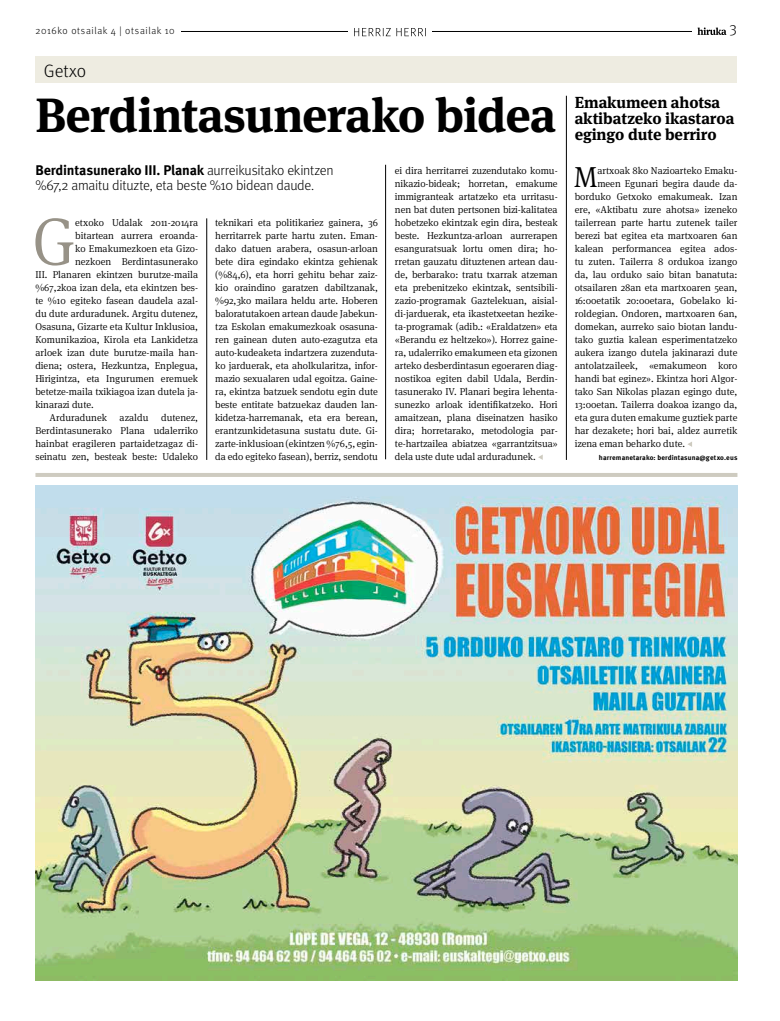
<style>
.page{position:relative;width:780px;height:1021px;background:#fff}
.page>*{position:absolute;margin:0;border:0;box-sizing:border-box;transform-origin:0 0}
.t1{font:300 67.1px "Hiruka Serif";color:#979287}
.t2{font:700 48px "Hiruka Serif";letter-spacing:-.02em;color:#000}
.t3{font:300 29px "Hiruka Serif";color:#000}
.t4{font:300 18px "Hiruka";color:#000}
.t5{font:700 16px/16px "Hiruka Serif";letter-spacing:-.005em;color:#000}
.t6{font:300 15px "Hiruka";color:#000}
.t7{font:300 14px/15px "Hiruka";letter-spacing:-.02em;color:#000}
.t8{font:300 10px/13px "Hiruka Serif";color:#000;text-align:justify}
.t9{font:300 10px "Hiruka";letter-spacing:.055em;color:#000}
.t10{font:700 7px "Hiruka";letter-spacing:.015em;color:#000}
.s1{font-weight:700}
</style>
<div class="page">
<hr style="left:43px;top:31px;width:694px;height:1px;background:#000">
<div style="left:691px;top:22px;width:46px;height:14px;background:#fff"></div>
<svg style="left:697px;top:27px;width:29px;height:8px"></svg>
<div style="left:348px;top:23px;width:83px;height:18px;background:#fff"></div>
<svg style="left:354px;top:28px;width:72px;height:8px"></svg>
<div style="left:35px;top:25px;width:145px;height:11px;background:#fff"></div>
<img style="left:35px;top:486px;width:702px;height:494px">
<hr style="left:35px;top:473px;width:702px;height:4px;background:#cecbc0">
<div style="left:35px;top:57px;width:702px;height:26px;background:#eeece1"></div>
<svg style="left:538px;top:455px;width:4px;height:5px"></svg>
<hr style="left:206px;top:218px;width:1px;height:242px;background:#000">
<hr style="left:566px;top:96px;width:1px;height:364px;background:#000">
<hr style="left:385px;top:165px;width:1px;height:294px;background:#000">
<svg style="left:687px;top:441px;width:5px;height:6px"></svg>
<p class="t9" style="left:35px;top:25px;width:141px">2016ko otsailak 4 | otsailak 10</p>
<h3 class="t6" style="left:728px;top:21px;width:10px">3</h3>
<h3 class="t4" style="left:44px;top:60px;width:44px">Getxo</h3>
<h2 class="t2" style="left:35px;top:77px;width:522px">Berdintasunerako bidea</h2>
<h3 class="t7" style="left:35px;top:163px;width:300px"><span class="s1">Berdintasunerako III. Planak</span> aurreikusitako ekintzen %67,2 amaitu dituzte, eta beste %10 bidean daude.</h3>
<h1 class="t1" style="left:32px;top:193px;width:44px">G</h1>
<p class="t8" style="left:75px;top:215px;width:124px">etxoko Udalak 2011-2014ra</p>
<p class="t8" style="left:75px;top:228px;width:124px">bitartean aurrera eroanda-</p>
<p class="t8" style="left:75px;top:241px;width:124px">ko Emakumezkoen eta Gizo-</p>
<p class="t8" style="left:75px;top:254px;width:124px">nezkoen Berdintasunerako</p>
<p class="t8" style="left:35px;top:267px;width:164px">III. Planaren ekintzen burutze-maila</p>
<p class="t8" style="left:35px;top:280px;width:164px">%67,2koa izan dela, eta ekintzen bes-</p>
<p class="t8" style="left:35px;top:293px;width:164px">te %10 egiteko fasean daudela azal-</p>
<p class="t8" style="left:35px;top:306px;width:164px">du dute arduradunek. Argitu dutenez,</p>
<p class="t8" style="left:35px;top:319px;width:164px">Osasuna, Gizarte eta Kultur Inklusioa,</p>
<p class="t8" style="left:35px;top:332px;width:164px">Komunikazioa, Kirola eta Lankidetza</p>
<p class="t8" style="left:35px;top:345px;width:164px">arloek izan dute burutze-maila han-</p>
<p class="t8" style="left:35px;top:358px;width:164px">diena; ostera, Hezkuntza, Enplegua,</p>
<p class="t8" style="left:35px;top:371px;width:164px">Hirigintza, eta Ingurumen eremuek</p>
<p class="t8" style="left:35px;top:384px;width:164px">betetze-maila txikiagoa izan dutela ja-</p>
<p class="t8" style="left:35px;top:397px;width:60px">kinarazi dute.</p>
<p class="t8" style="left:50px;top:410px;width:59px">Arduradunek</p>
<p class="t8" style="left:120px;top:410px;width:30px">azaldu</p>
<p class="t8" style="left:35px;top:410px;width:164px;text-indent:126px">dutenez, Berdintasunerako Plana udalerriko hainbat eragileren partaidetzagaz di&shy;seinatu zen, besteak beste: Udaleko</p>
<p class="t8" style="left:215px;top:215px;width:164px">teknikari eta politikariez gainera, 36 herritarrek parte hartu zuten. Eman&shy;dako datuen arabera, osasun-arloan bete dira egindako ekintza gehienak (%84,6), eta horri gehitu behar zaiz&shy;kio oraindino garatzen dabiltzanak, %92,3ko mailara heldu arte. Hoberen baloratutakoen artean daude Jabekun&shy;tza Eskolan emakumezkoak osasuna&shy;ren gainean duten auto-ezagutza eta auto-kudeaketa indartzera zuzenduta&shy;ko jarduerak, eta aholkularitza, infor&shy;mazio sexualaren udal egoitza. Gaine&shy;ra, ekintza batzuek sendotu egin dute beste entitate batzuekaz dauden lan&shy;kidetza-harremanak, eta era berean, erantzunkidetasuna sustatu dute. Gi&shy;zarte-inklusioan (ekintzen %76,5, egin&shy;da edo egiteko fasean), berriz, sendotu</p>
<p class="t8" style="left:395px;top:163px;width:164px">ei dira herritarrei zuzendutako komu&shy;nikazio-bideak; horretan, emakume immigranteak artatzeko eta urritasu&shy;nen bat duten pertsonen bizi-kalitatea hobetzeko ekintzak egin dira, besteak beste. Hezkuntza-arloan aurrerapen esanguratsuak lortu omen dira; ho&shy;rretan gauzatu dituztenen artean dau&shy;de, berbarako: tratu txarrak atzeman eta prebenitzeko ekintzak, sentsibili&shy;zazio-programak Gaztelekuan, aisial&shy;di-jarduerak, eta ikastetxeetan hezike&shy;ta-programak (adib.: «Eraldatzen» eta «Berandu ez heltzeko»). Horrez gaine&shy;ra, udalerriko emakumeen eta gizonen arteko desberdintasun egoeraren diag&shy;nostikoa egiten dabil Udala, Berdin&shy;tasunerako IV. Planari begira lehenta&shy;sunezko arloak identifikatzeko. Hori amaitzean, plana diseinatzen hasiko dira; horretarako, metodologia par&shy;te-hartzailea abiatzea «garrantzitsua» dela uste dute udal arduradunek.</p>
<h3 class="t5" style="left:574px;top:93px;width:161px">Emakumeen ahotsa aktibatzeko ikastaroa egingo dute berriro</h3>
<h3 class="t3" style="left:574px;top:156px;width:25px">M</h3>
<p class="t8" style="left:597px;top:163px;width:141px">artxoak 8ko Nazioarteko Emaku-</p>
<p class="t8" style="left:597px;top:176px;width:141px">meen Egunari begira daude da-</p>
<p class="t8" style="left:574px;top:189px;width:164px">borduko Getxoko emakumeak. Izan</p>
<p class="t8" style="left:574px;top:202px;width:164px">ere, «Aktibatu zure ahotsa» izeneko</p>
<p class="t8" style="left:574px;top:215px;width:164px">tailerrean parte hartu zutenek tailer</p>
<p class="t8" style="left:574px;top:228px;width:164px">berezi bat egitea eta martxoaren 6an</p>
<p class="t8" style="left:574px;top:241px;width:164px">kalean performancea egitea ados-</p>
<p class="t8" style="left:574px;top:254px;width:164px">tu zuten. Tailerra 8 ordukoa izango</p>
<p class="t8" style="left:574px;top:267px;width:164px">da, lau orduko saio bitan banatuta:</p>
<p class="t8" style="left:574px;top:280px;width:164px">otsailaren 28an eta martxoaren 5ean,</p>
<p class="t8" style="left:574px;top:293px;width:164px">16:00etatik 20:00etara, Gobelako ki-</p>
<p class="t8" style="left:574px;top:306px;width:164px">roldegian. Ondoren, martxoaren 6an,</p>
<p class="t8" style="left:574px;top:319px;width:164px">domekan, aurreko saio biotan landu-</p>
<p class="t8" style="left:574px;top:332px;width:164px">tako guztia kalean esperimentatzeko</p>
<p class="t8" style="left:574px;top:345px;width:164px">aukera izango dutela jakinarazi dute</p>
<p class="t8" style="left:574px;top:358px;width:164px">antolatzaileek, «emakumeon koro</p>
<p class="t8" style="left:574px;top:371px;width:164px">handi bat eginez». Ekintza hori Algor-</p>
<p class="t8" style="left:574px;top:384px;width:164px">tako San Nikolas plazan egingo dute,</p>
<p class="t8" style="left:574px;top:397px;width:164px">13:00etan. Tailerra doakoa izango da,</p>
<p class="t8" style="left:574px;top:410px;width:164px">eta gura duten emakume guztiek parte</p>
<p class="t8" style="left:574px;top:423px;width:164px">har dezakete; hori bai, aldez aurretik</p>
<p class="t8" style="left:574px;top:436px;width:112px">izena eman beharko dute.</p>
<p class="t10" style="left:599px;top:452px;width:140px">harremanetarako: berdintasuna@getxo.eus</p>
</div>
